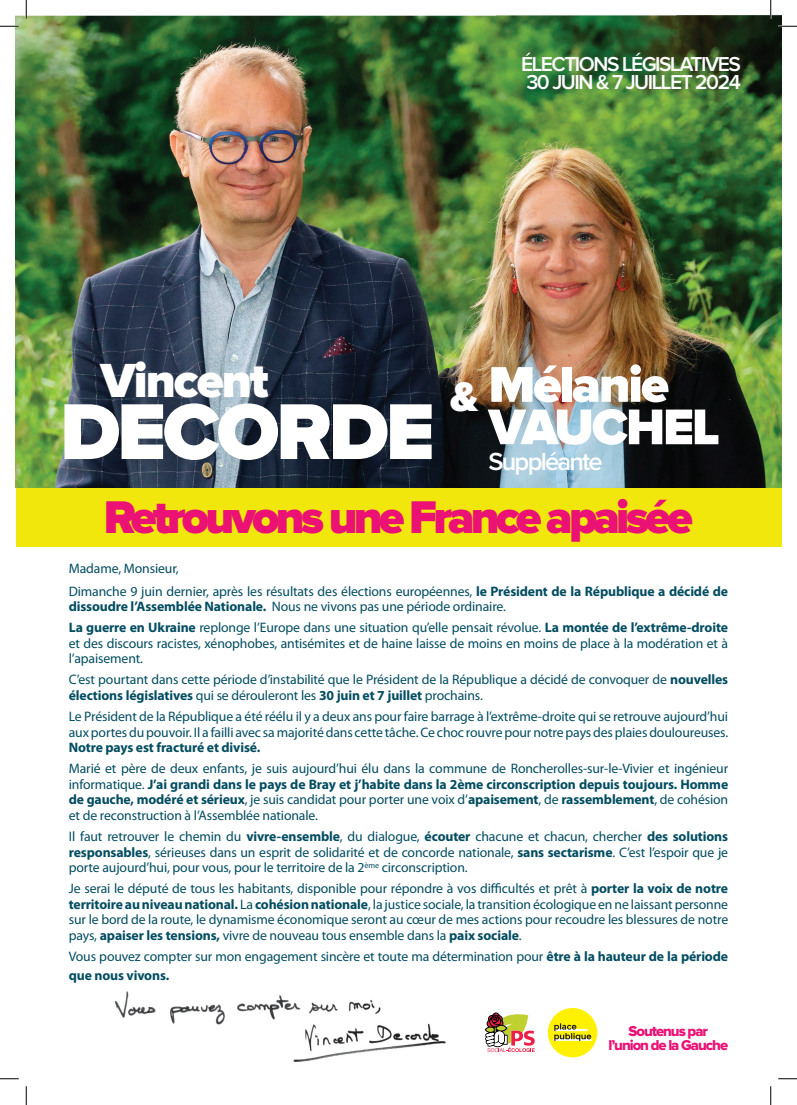
<style>
.page{position:relative;width:797px;height:1105px;background:#fff}
.page>*{position:absolute;margin:0;border:0;box-sizing:border-box;transform-origin:0 0}
.t1{font:900 82px "Proxima Nova";letter-spacing:-.04em;color:#fff}
.t2{font:900 52px/42.4px "Proxima Nova";letter-spacing:-.04em;color:#fff}
.t3{font:900 49.62px "Proxima Nova";letter-spacing:-.04em;color:#fff}
.t4{font:900 47.5px "Proxima Nova";letter-spacing:-.08em;color:#eb1175}
.t5{font:900 42.88px "Proxima Nova";color:#fff}
.t6{font:600 25.62px "Proxima Nova";color:#fff}
.t7{font:600 20.88px/17.6px "Proxima Nova";letter-spacing:-.07em;color:#fff}
.t8{font:14.88px/14.6px "Proxima Nova Extrabld";letter-spacing:-.07em;color:#eb1175;text-align:center}
.t9{font:13.75px/15.6px "Myriad Pro";letter-spacing:-.01em;color:#034d61}
.t10{font:700 13.75px "Myriad Pro";letter-spacing:-.01em;color:#034d61}
.s1{font-weight:700}
</style>
<div class="page">
<div style="left:16px;top:198px;width:765px;height:349px;background:#f1e70d"></div>
<img style="left:16px;top:16px;width:765px;height:471px">
<svg style="left:548px;top:1008px;width:49px;height:49px"></svg>
<svg style="left:485px;top:1012px;width:50px;height:40px"></svg>
<img style="left:115px;top:991px;width:331px;height:71px">
<svg style="left:0;top:25px;width:19px;height:2px"></svg>
<svg style="left:778px;top:25px;width:19px;height:2px"></svg>
<svg style="left:0;top:1078px;width:19px;height:1px"></svg>
<svg style="left:778px;top:1078px;width:19px;height:1px"></svg>
<svg style="left:25px;top:0;width:2px;height:19px"></svg>
<svg style="left:25px;top:1086px;width:2px;height:19px"></svg>
<svg style="left:770px;top:0;width:1px;height:19px"></svg>
<svg style="left:770px;top:1086px;width:1px;height:19px"></svg>
<h3 class="t7" style="left:521px;top:56px;width:221px">ÉLECTIONS LÉGISLATIVES<br>30 JUIN &amp; 7 JUILLET 2024</h3>
<h3 class="t3" style="left:101px;top:358px;width:170px">Vincent</h3>
<h1 class="t1" style="left:60px;top:394px;width:376px">Decorde</h1>
<h3 class="t5" style="left:450px;top:377px;width:29px">&amp;</h3>
<h2 class="t2" style="left:488px;top:366px;width:233px">Mélanie<br>Vauchel</h2>
<h3 class="t6" style="left:488px;top:449px;width:116px">SUPPLÉANTE</h3>
<h3 class="t4" style="left:104px;top:496px;width:590px">Retrouvons une France apaisée</h3>
<p class="t9" style="left:69px;top:557px;width:661px;line-height:22.8px">Madame, Monsieur,<br>Dimanche 9 juin dernier, après les résultats des élections européennes, <span class="s1">le Président de la République a décidé de</span></p>
<p class="t9" style="left:69px;top:596px;width:661px;line-height:21px"><span class="s1">dissoudre l’Assemblée Nationale.</span> Nous ne vivons pas une période ordinaire.<br><span class="s1">La guerre en Ukraine</span> replonge l’Europe dans une situation qu’elle pensait révolue. <span class="s1">La montée de l’extrême-droite</span></p>
<p class="t9" style="left:69px;top:635px;width:660px">et des discours racistes, xénophobes, antisémites et de haine laisse de moins en moins de place à la modération et à l’apaisement.</p>
<p class="t9" style="left:69px;top:672px;width:661px">C’est pourtant dans cette période d’instabilité que le Président de la République a décidé de convoquer de <span class="s1">nouvelles élections législatives</span> qui se dérouleront les <span class="s1">30 juin et 7 juillet</span> prochains.</p>
<p class="t9" style="left:69px;top:708px;width:661px">Le Président de la République a été réélu il y a deux ans pour faire barrage à l’extrême-droite qui se retrouve aujourd’hui aux portes du pouvoir. Il a failli avec sa majorité dans cette tâche. Ce choc rouvre pour notre pays des plaies douloureuses.</p>
<p class="t10" style="left:69px;top:738px;width:193px">Notre pays est fracturé et divisé.</p>
<p class="t9" style="left:69px;top:760px;width:661px;text-align:justify">Marié et père de deux enfants, je suis aujourd’hui élu dans la commune de Roncherolles-sur-le-Vivier et ingénieur informatique. <span class="s1">J’ai grandi dans le pays de Bray et j’habite dans la 2ème circonscription depuis toujours. Homme de gauche, modéré et sérieux</span>, je suis candidat pour porter une voix d’<span class="s1">apaisement</span>, de <span class="s1">rassemblement</span>, de cohésion et de reconstruction à l’Assemblée nationale.</p>
<p class="t9" style="left:69px;top:828px;width:661px;text-align:justify">Il faut retrouver le chemin du <span class="s1">vivre-ensemble</span>, du dialogue, <span class="s1">écouter</span> chacune et chacun, chercher <span class="s1">des solutions responsables</span>, sérieuses dans un esprit de solidarité et de concorde nationale, <span class="s1">sans sectarisme</span>. C’est l’espoir que je porte aujourd’hui, pour vous, pour le territoire de la 2<sup>ème</sup> circonscription.</p>
<p class="t9" style="left:69px;top:880px;width:661px;text-align:justify">Je serai le député de tous les habitants, disponible pour répondre à vos difficultés et prêt à <span class="s1">porter la voix de notre territoire au niveau national.</span> La <span class="s1">cohésion nationale</span>, la justice sociale, la transition écologique en ne laissant personne sur le bord de la route, le dynamisme économique seront au cœur de mes actions pour recoudre les blessures de notre pays, <span class="s1">apaiser les tensions,</span> vivre de nouveau tous ensemble dans la <span class="s1">paix sociale</span>.</p>
<p class="t9" style="left:69px;top:947px;width:661px;line-height:18.8px">Vous pouvez compter sur mon engagement sincère et toute ma détermination pour <span class="s1">être à la hauteur de la période que nous vivons.</span></p>
<p class="t8" style="left:608px;top:1024px;width:121px">Soutenus par l’union de la Gauche</p>
</div>
